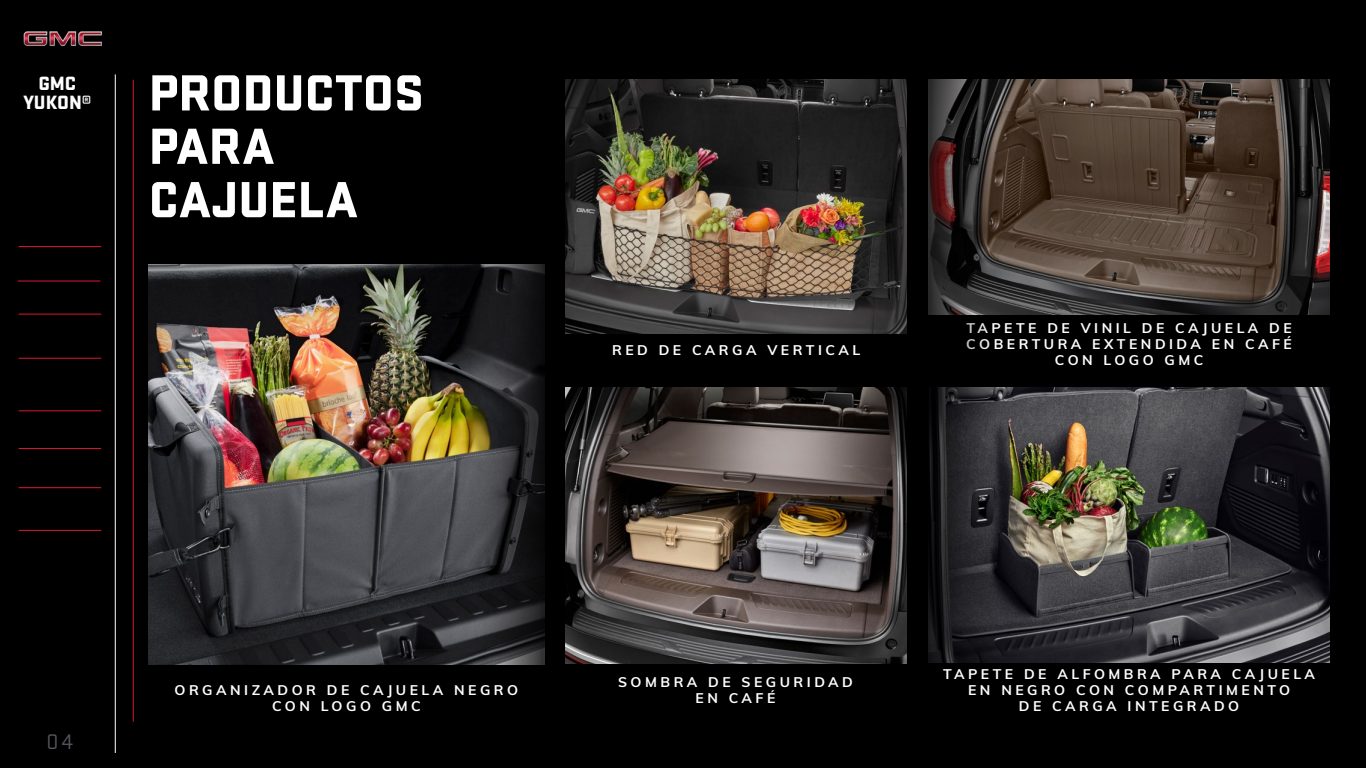
<style>
.page{position:relative;width:1366px;height:768px;background:#000}
.page>*{position:absolute;margin:0;border:0;box-sizing:border-box;transform-origin:0 0}
.t1{font:900 52.8px/53.4px "Stratum GMC";color:#fff}
.t2{font:22px "Stratum GMC";color:#54565b}
.t3{font:900 20px/19px "Stratum GMC";color:#fff;text-align:center}
.t4{font:700 14px/16px "Muli";letter-spacing:.25em;color:#fff;text-align:center}
</style>
<div class="page">
<img style="left:23px;top:31px;width:79px;height:16px">
<hr style="left:19px;top:246px;width:82px;height:1px;background:#da1a32">
<hr style="left:18px;top:281px;width:82px;height:1px;background:#da1a32">
<hr style="left:19px;top:314px;width:82px;height:1px;background:#da1a32">
<hr style="left:19px;top:358px;width:82px;height:1px;background:#da1a32">
<hr style="left:19px;top:411px;width:82px;height:1px;background:#da1a32">
<hr style="left:19px;top:448px;width:82px;height:1px;background:#da1a32">
<hr style="left:19px;top:487px;width:82px;height:1px;background:#da1a32">
<hr style="left:19px;top:530px;width:82px;height:1px;background:#da1a32">
<hr style="left:115px;top:74px;width:1px;height:679px;background:#fff">
<hr style="left:133px;top:80px;width:1px;height:642px;background:#da1a32">
<img style="left:565px;top:388px;width:342px;height:275px">
<img style="left:149px;top:264px;width:327px;height:400px">
<img style="left:565px;top:80px;width:342px;height:254px">
<img style="left:996px;top:388px;width:334px;height:275px">
<img style="left:996px;top:80px;width:334px;height:235px">
<svg style="left:476px;top:264px;width:68px;height:401px"></svg>
<svg style="left:928px;top:79px;width:68px;height:584px"></svg>
<h3 class="t3" style="left:23px;top:72px;width:70px">GMC<br>YUKON®</h3>
<h1 class="t1" style="left:149px;top:63px;width:277px">PRODUCTOS<br>PARA<br>CAJUELA</h1>
<p class="t4" style="left:612px;top:342px;width:250px">RED DE CARGA VERTICAL</p>
<p class="t4" style="left:966px;top:319px;width:327px">TAPETE DE VINIL DE CAJUELA DE<br>COBERTURA EXTENDIDA EN CAFÉ<br>CON LOGO GMC</p>
<h2 class="t2" style="left:47px;top:727px;width:28px">04</h2>
<p class="t4" style="left:175px;top:681px;width:345px">ORGANIZADOR DE CAJUELA NEGRO<br>CON LOGO GMC</p>
<p class="t4" style="left:618px;top:673px;width:236px">SOMBRA DE SEGURIDAD<br>EN CAFÉ</p>
<p class="t4" style="left:943px;top:666px;width:374px">TAPETE DE ALFOMBRA PARA CAJUELA<br>EN NEGRO CON COMPARTIMENTO<br>DE CARGA INTEGRADO</p>
</div>
